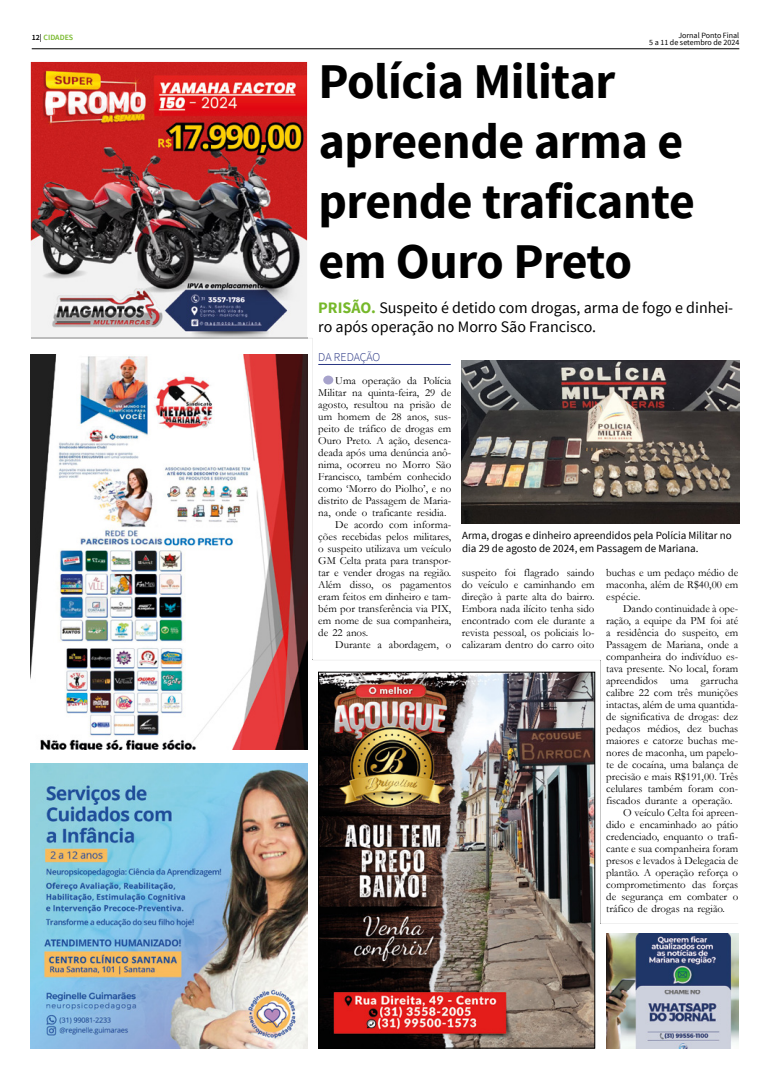
<style>
.page{position:relative;width:766px;height:1078px;background:#fff}
.page>*{position:absolute;margin:0;border:0;box-sizing:border-box;transform-origin:0 0}
.t1{font:700 49.9px/59.9px "Source Sans Pro";letter-spacing:-.01em;color:#000}
.t2{font:16px/19.2px "Source Sans Pro";color:#000}
.t3{font:300 12px "Source Sans Pro";letter-spacing:-.01em;color:#283583}
.t4{font:11px/12px "Garamond";color:#000;text-align:justify}
.t5{font:11px/13.2px "Source Sans Pro";color:#000}
.t6{font:8px/8px "Source Sans Pro";color:#000;text-align:right}
.t7{font:600 8px "Source Sans Pro";color:#76b82a}
.s1{color:#000}
.s2{font-weight:700;color:#76b82a}
</style>
<div class="page">
<hr style="left:32px;top:48px;width:707px;height:1px;background:#000">
<img style="left:31px;top:62px;width:276px;height:277px">
<img style="left:320px;top:674px;width:272px;height:371px">
<div style="left:318px;top:672px;width:276px;height:375px;border:1px solid #000"></div>
<img style="left:31px;top:763px;width:276px;height:284px">
<hr style="left:600px;top:660px;width:1px;height:263px;background:#c6c6c6">
<svg style="left:32px;top:338px;width:569px;height:323px"></svg>
<img style="left:30px;top:354px;width:277px;height:395px">
<hr style="left:318px;top:364px;width:132px;height:1px;background:#283583">
<div style="left:323px;top:375px;width:10px;height:9px;background:#a7a3cc;border-radius:50%"></div>
<img style="left:461px;top:360px;width:278px;height:163px">
<hr style="left:600px;top:923px;width:138px;height:1px;background:#c6c6c6">
<img style="left:606px;top:933px;width:132px;height:114px">
<p class="t7" style="left:32px;top:32px;width:43px"><span class="s1">12|</span> CIDADES</p>
<p class="t6" style="left:649px;top:31px;width:92px">Jornal Ponto Final<br>5 a 11 de setembro de 2024</p>
<h1 class="t1" style="left:318px;top:54px;width:378px">Polícia Militar apreende arma e prende traficante em Ouro Preto</h1>
<h2 class="t2" style="left:318px;top:298px;width:416px"><span class="s2">PRISÃO.</span> Suspeito é detido com drogas, arma de fogo e dinhei&shy;ro após operação no Morro São Francisco.</h2>
<p class="t3" style="left:318px;top:349px;width:63px">DA REDAÇÃO</p>
<p class="t4" style="left:335px;top:374px;width:117px">Uma operação da Polícia</p>
<p class="t4" style="left:318px;top:386px;width:134px">Militar na quinta-feira, 29 de</p>
<p class="t4" style="left:318px;top:398px;width:134px">agosto, resultou na prisão de</p>
<p class="t4" style="left:318px;top:410px;width:134px">um homem de 28 anos, sus-</p>
<p class="t4" style="left:318px;top:422px;width:134px">peito de tráfico de drogas em</p>
<p class="t4" style="left:318px;top:434px;width:134px">Ouro Preto. A ação, desenca-</p>
<p class="t4" style="left:318px;top:446px;width:134px">deada após uma denúncia anô-</p>
<p class="t4" style="left:318px;top:458px;width:134px">nima, ocorreu no Morro São</p>
<p class="t4" style="left:318px;top:470px;width:134px">Francisco, também conhecido</p>
<p class="t4" style="left:318px;top:482px;width:134px">como ‘Morro do Piolho’, e no</p>
<p class="t4" style="left:318px;top:494px;width:134px">distrito de Passagem de Maria-</p>
<p class="t4" style="left:318px;top:506px;width:130px">na, onde o traficante residia.</p>
<p class="t4" style="left:335px;top:518px;width:117px">De acordo com informa-</p>
<p class="t4" style="left:318px;top:530px;width:134px">ções recebidas pelos militares,</p>
<p class="t4" style="left:318px;top:542px;width:134px">o suspeito utilizava um veículo</p>
<p class="t4" style="left:318px;top:554px;width:134px">GM Celta prata para transpor-</p>
<p class="t4" style="left:318px;top:566px;width:134px">tar e vender drogas na região.</p>
<p class="t4" style="left:318px;top:578px;width:134px">Além disso, os pagamentos</p>
<p class="t4" style="left:318px;top:590px;width:134px">eram feitos em dinheiro e tam-</p>
<p class="t4" style="left:318px;top:602px;width:134px">bém por transferência via PIX,</p>
<p class="t4" style="left:318px;top:614px;width:134px">em nome de sua companheira,</p>
<p class="t4" style="left:318px;top:626px;width:51px">de 22 anos.</p>
<p class="t4" style="left:335px;top:638px;width:117px">Durante a abordagem, o</p>
<p class="t5" style="left:462px;top:529px;width:271px">Arma, drogas e dinheiro apreendidos pela Polícia Militar no dia 29 de agosto de 2024, em Passagem de Mariana.</p>
<p class="t4" style="left:461px;top:566px;width:134px">suspeito foi flagrado saindo do veículo e caminhando em direção à parte alta do bairro.<br>Embora nada ilícito tenha sido encontrado com ele durante a revista pessoal, os policiais lo&shy;calizaram dentro do carro oito</p>
<p class="t4" style="left:606px;top:566px;width:133px">buchas e um pedaço médio de maconha, além de R$40,00 em espécie.</p>
<p class="t4" style="left:623px;top:602px;width:117px">Dando continuidade à ope-</p>
<p class="t4" style="left:606px;top:614px;width:133px">ração, a equipe da PM foi até</p>
<p class="t4" style="left:606px;top:626px;width:133px">a residência do suspeito, em</p>
<p class="t4" style="left:606px;top:638px;width:133px">Passagem de Mariana, onde a</p>
<p class="t4" style="left:606px;top:650px;width:133px">companheira do indivíduo es-</p>
<p class="t4" style="left:606px;top:662px;width:133px">tava presente. No local, foram</p>
<p class="t4" style="left:606px;top:674px;width:133px">apreendidos uma garrucha</p>
<p class="t4" style="left:606px;top:686px;width:133px">calibre 22 com três munições</p>
<p class="t4" style="left:606px;top:698px;width:133px">intactas, além de uma quantida-</p>
<p class="t4" style="left:606px;top:710px;width:133px">de significativa de drogas: dez</p>
<p class="t4" style="left:606px;top:722px;width:133px">pedaços médios, dez buchas</p>
<p class="t4" style="left:606px;top:734px;width:133px">maiores e catorze buchas me-</p>
<p class="t4" style="left:606px;top:746px;width:133px">nores de maconha, um papelo-</p>
<p class="t4" style="left:606px;top:758px;width:133px">te de cocaína, uma balança de</p>
<p class="t4" style="left:606px;top:770px;width:133px">precisão e mais R$191,00. Três</p>
<p class="t4" style="left:606px;top:782px;width:133px">celulares também foram con-</p>
<p class="t4" style="left:606px;top:793px;width:128px">fiscados durante a operação.</p>
<p class="t4" style="left:623px;top:805px;width:117px">O veículo Celta foi apreen-</p>
<p class="t4" style="left:606px;top:817px;width:133px">dido e encaminhado ao pátio</p>
<p class="t4" style="left:606px;top:829px;width:133px">credenciado, enquanto o trafi-</p>
<p class="t4" style="left:606px;top:841px;width:133px">cante e sua companheira foram</p>
<p class="t4" style="left:606px;top:853px;width:133px">presos e levados à Delegacia de</p>
<p class="t4" style="left:606px;top:865px;width:133px">plantão. A operação reforça o</p>
<p class="t4" style="left:606px;top:877px;width:133px">comprometimento das forças</p>
<p class="t4" style="left:606px;top:889px;width:133px">de segurança em combater o</p>
<p class="t4" style="left:606px;top:901px;width:120px">tráfico de drogas na região.</p>
</div>
